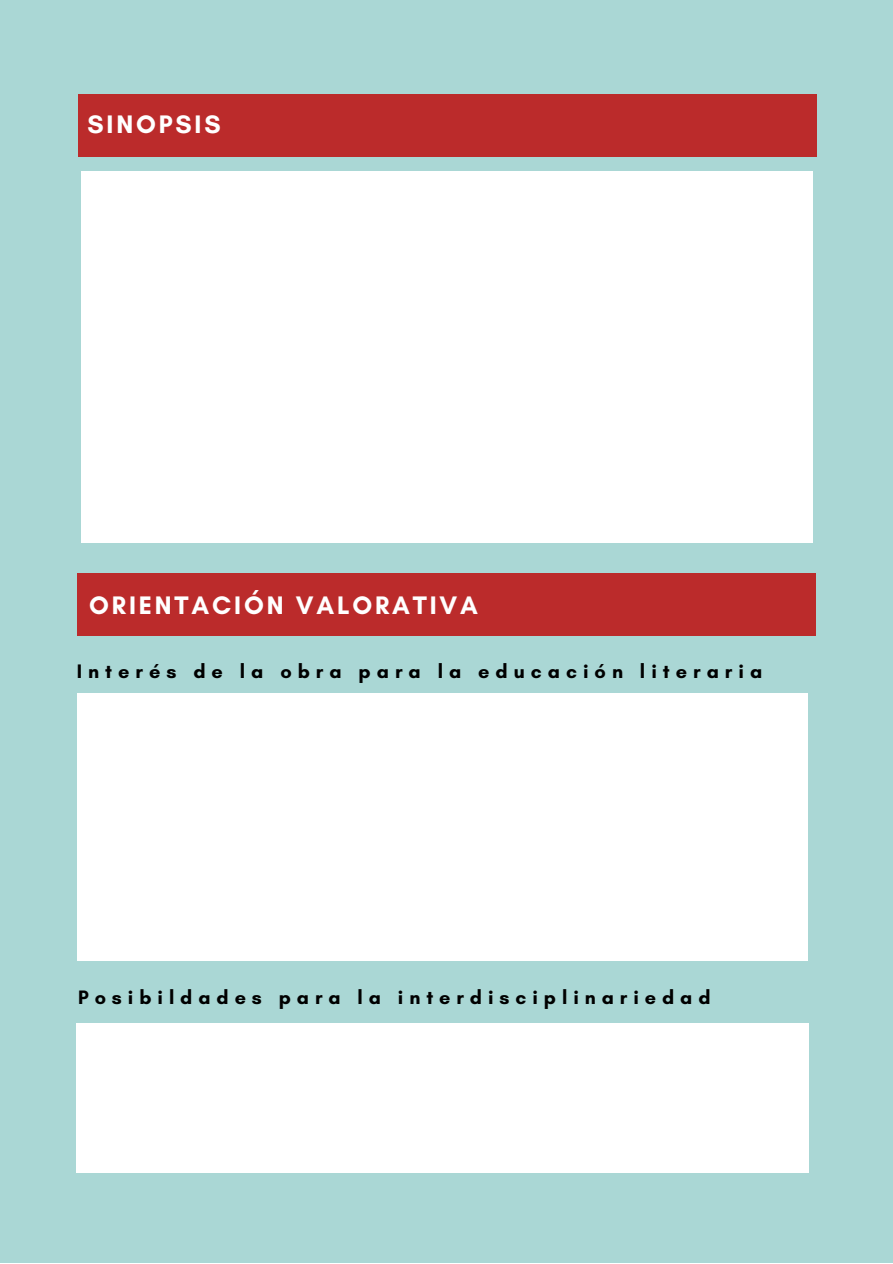
<style>
.page{position:relative;width:893px;height:1264px;background:#fff}
.page>*{position:absolute;margin:0;border:0;box-sizing:border-box;transform-origin:0 0}
.t1{font:700 25.8px "Glacial Indifference";letter-spacing:.11em;color:#fff}
.t2{font:700 19.95px "Glacial Indifference";letter-spacing:.3em;color:#000}
.t3{font:700 19.8px "Glacial Indifference";letter-spacing:.3em;color:#000}
</style>
<div class="page">
<div style="left:0;top:0;width:892px;height:1262px;background:#aad7d5"></div>
<div style="left:82px;top:172px;width:731px;height:370px;background:#fff"></div>
<div style="left:78px;top:95px;width:739px;height:62px;background:#bb2b2b"></div>
<div style="left:77px;top:574px;width:738px;height:61px;background:#bb2b2b"></div>
<div style="left:77px;top:693px;width:730px;height:267px;background:#fff"></div>
<div style="left:76px;top:1023px;width:732px;height:149px;background:#fff"></div>
<p class="t1" style="left:87px;top:109px;width:135px">SINOPSIS</p>
<p class="t1" style="left:89px;top:589px;width:390px">ORIENTACIÓN VALORATIVA</p>
<p class="t2" style="left:77px;top:659px;width:686px">Interés de la obra para la educación literaria</p>
<p class="t3" style="left:78px;top:985px;width:634px">Posibildades para la interdisciplinariedad</p>
</div>
